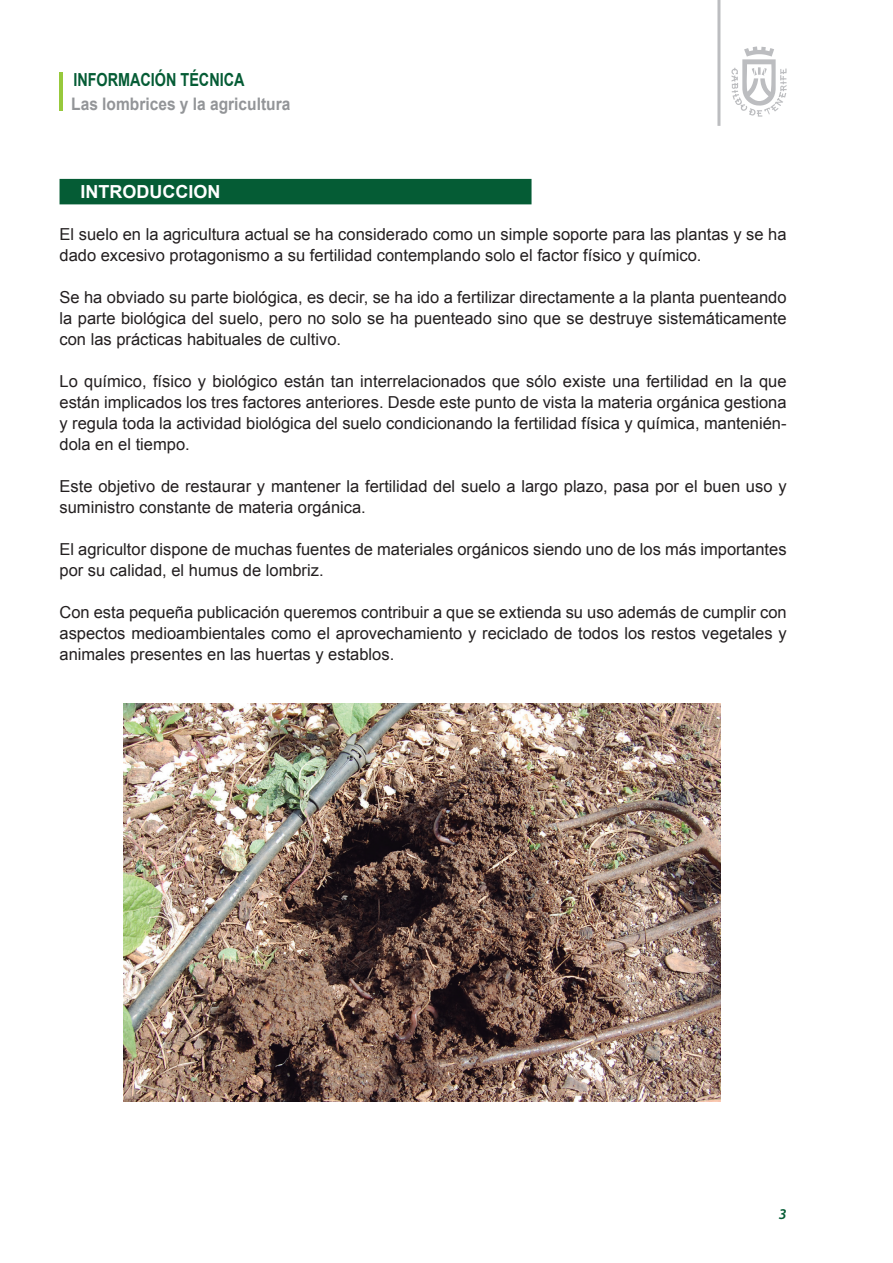
<style>
.page{position:relative;width:893px;height:1263px;background:#fff}
.page>*{position:absolute;margin:0;border:0;box-sizing:border-box;transform-origin:0 0}
.t1{font:700 18px "Arial";color:#055c35;scale:.8 1}
.t2{font:700 18px "Arial";color:#fff}
.t3{font:700 17.25px "Arial";color:#939598;scale:.9 1}
.t4{font:16.5px/21px "Arial";color:#231f20}
.t5{font:italic 600 15px "Myriad Pro";color:#055c35}
</style>
<div class="page">
<svg style="left:731px;top:46px;width:56px;height:71px"></svg>
<hr style="left:717px;top:0;width:3px;height:126px;background:#bcbdc0">
<hr style="left:60px;top:73px;width:3px;height:38px;background:#97c93c">
<div style="left:60px;top:179px;width:471px;height:25px;background:#055c35"></div>
<img style="left:123px;top:704px;width:598px;height:397px">
<p class="t1" style="left:73px;top:67px;width:215px">INFORMACIÓN TÉCNICA</p>
<p class="t3" style="left:71px;top:92px;width:245px">Las lombrices y la agricultura</p>
<p class="t2" style="left:81px;top:180px;width:141px">INTRODUCCION</p>
<p class="t4" style="left:60px;top:224px;width:729px">El suelo en la agricultura actual se ha considerado como un simple soporte para las plantas y se ha dado excesivo protagonismo a su fertilidad contemplando solo el factor físico y químico.</p>
<p class="t4" style="left:60px;top:287px;width:729px;text-align:justify">Se ha obviado su parte biológica, es decir, se ha ido a fertilizar directamente a la planta puenteando la parte biológica del suelo, pero no solo se ha puenteado sino que se destruye sistemáticamente con las prácticas habituales de cultivo.</p>
<p class="t4" style="left:60px;top:371px;width:729px;text-align:justify">Lo químico, físico y biológico están tan interrelacionados que sólo existe una fertilidad en la que están implicados los tres factores anteriores. Desde este punto de vista la materia orgánica gestiona y regula toda la actividad biológica del suelo condicionando la fertilidad física y química, mantenién&shy;dola en el tiempo.</p>
<p class="t4" style="left:60px;top:476px;width:729px">Este objetivo de restaurar y mantener la fertilidad del suelo a largo plazo, pasa por el buen uso y suministro constante de materia orgánica.</p>
<p class="t4" style="left:60px;top:539px;width:729px">El agricultor dispone de muchas fuentes de materiales orgánicos siendo uno de los más importantes por su calidad, el humus de lombriz.</p>
<p class="t4" style="left:60px;top:602px;width:729px;text-align:justify">Con esta pequeña publicación queremos contribuir a que se extienda su uso además de cumplir con aspectos medioambientales como el aprovechamiento y reciclado de todos los restos vegetales y animales presentes en las huertas y establos.</p>
<p class="t5" style="left:779px;top:1205px;width:9px">3</p>
</div>
